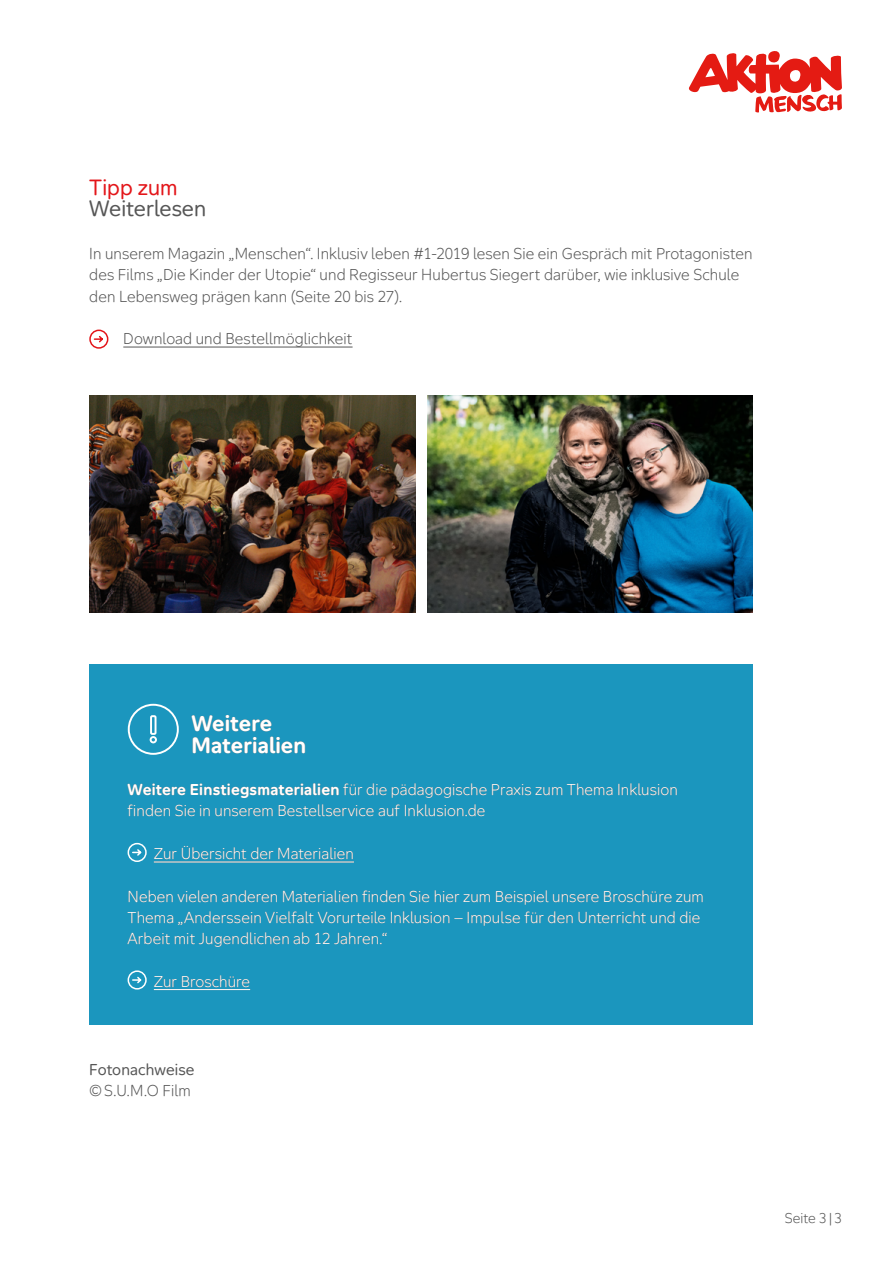
<style>
.page{position:relative;width:893px;height:1263px;background:#fff}
.page>*{position:absolute;margin:0;border:0;box-sizing:border-box;transform-origin:0 0}
.t1{font:21px/21.3px "Aktion Mensch";color:#565656}
.t2{font:700 21px/21.3px "Aktion Mensch";color:#fff}
.t3{font:300 15px/21.3px "Aktion Mensch";letter-spacing:.005em;color:#fff}
.t4{font:300 15px/21.3px "Aktion Mensch";letter-spacing:.01em;color:#565656}
.t5{font:15px "Aktion Mensch";letter-spacing:.01em;color:#565656}
.t6{font:300 13.5px "Aktion Mensch";color:#565656}
.s1{color:#e31519}
.s2{font-weight:700}
</style>
<div class="page">
<svg style="left:689px;top:51px;width:153px;height:61px"></svg>
<div style="left:89px;top:664px;width:664px;height:361px;background:#1b96be"></div>
<hr style="left:123px;top:347px;width:230px;height:1px;background:#565656">
<div style="left:89px;top:330px;width:19px;height:19px;border:2px solid #e31519;border-radius:50%"></div>
<svg style="left:93px;top:336px;width:10px;height:7px"></svg>
<img style="left:89px;top:395px;width:326px;height:217px">
<img style="left:427px;top:395px;width:326px;height:217px">
<svg style="left:127px;top:703px;width:52px;height:52px"></svg>
<div style="left:128px;top:843px;width:19px;height:19px;border:2px solid #fff;border-radius:50%"></div>
<svg style="left:131px;top:848px;width:11px;height:9px"></svg>
<div style="left:128px;top:970px;width:19px;height:19px;border:2px solid #fff;border-radius:50%"></div>
<svg style="left:131px;top:975px;width:11px;height:10px"></svg>
<hr style="left:154px;top:862px;width:200px;height:1px;background:#fff">
<hr style="left:154px;top:989px;width:96px;height:1px;background:#fff">
<h2 class="t1" style="left:89px;top:176px;width:118px"><span class="s1">Tipp zum<br></span>Weiterlesen</h2>
<p class="t4" style="left:89px;top:243px;width:665px">In unserem Magazin „Menschen“. Inklusiv leben #1-2019 lesen Sie ein Gespräch mit Protagonisten des Films „Die Kinder der Utopie“ und Regisseur Hubertus Siegert darüber, wie inklusive Schule den Lebensweg prägen kann (Seite 20 bis 27).</p>
<p class="t4" style="left:123px;top:328px;width:231px">Download und Bestellmöglichkeit</p>
<h1 class="t2" style="left:191px;top:713px;width:116px">Weitere<br>Materialien</h1>
<p class="t3" style="left:128px;top:779px;width:552px"><span class="s2">Weitere Einstiegsmaterialien</span> für die pädagogische Praxis zum Thema Inklusion finden Sie in unserem Bestellservice auf Inklusion.de</p>
<p class="t3" style="left:154px;top:843px;width:202px">Zur Übersicht der Materialien</p>
<p class="t3" style="left:128px;top:885px;width:578px">Neben vielen anderen Materialien finden Sie hier zum Beispiel unsere Broschüre zum<br>Thema „Anderssein Vielfalt Vorurteile Inklusion – Impulse für den Unterricht und die<br>Arbeit mit Jugendlichen ab 12 Jahren.“</p>
<p class="t3" style="left:154px;top:970px;width:98px">Zur Broschüre</p>
<p class="t5" style="left:89px;top:1058px;width:107px">Fotonachweise</p>
<p class="t4" style="left:89px;top:1080px;width:103px">© S.U.M.O Film</p>
<p class="t6" style="left:785px;top:1209px;width:58px">Seite 3 | 3</p>
</div>
